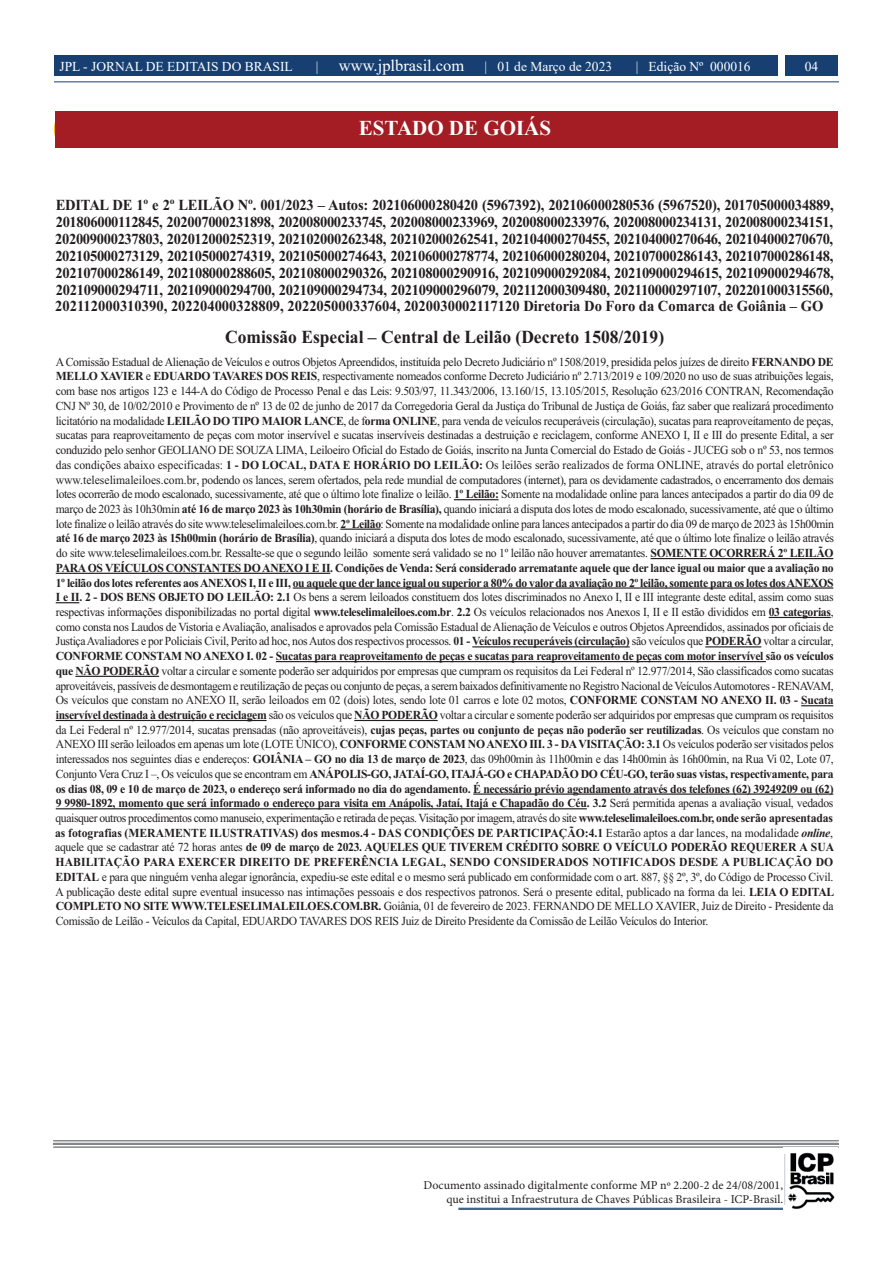
<style>
.page{position:relative;width:893px;height:1263px;background:#fff}
.page>*{position:absolute;margin:0;border:0;box-sizing:border-box;transform-origin:0 0}
.t1{font:700 21px "Times New Roman";color:#fff}
.t2{font:700 18.45px "Times New Roman";color:#231f20;scale:.95 1}
.t3{font:16.5px "Times New Roman";color:#fff}
.t4{font:700 15.3px/16.8px "Times New Roman";color:#231f20;text-align:justify;scale:.95 1}
.t5{font:13.5px "Times New Roman";color:#fff}
.t6{font:12.3px/14.7px "Times New Roman";letter-spacing:-.025em;color:#231f20;text-align:justify;scale:.95 1}
.t7{font:12px/14.4px "Minion Pro";color:#231f20;text-align:right}
.s1{font-size:13.5px}
.s2{font-weight:700}
.s3{font-weight:700;font-style:italic}
</style>
<div class="page">
<hr style="left:458px;top:1208px;width:380px;height:1px;background:#173f72">
<hr style="left:53px;top:1140px;width:785px;height:1px;background:#848689">
<hr style="left:53px;top:1143px;width:785px;height:2px;background:#848689">
<hr style="left:53px;top:1146px;width:785px;height:2px;background:#848689">
<div style="left:785px;top:55px;width:53px;height:21px;background:#173f72"></div>
<div style="left:54px;top:55px;width:723px;height:21px;background:#173f72"></div>
<hr style="left:54px;top:81px;width:785px;height:1px;background:#173f72">
<hr style="left:54px;top:1140px;width:785px;height:1px;background:#848689">
<hr style="left:54px;top:1143px;width:785px;height:2px;background:#848689">
<hr style="left:54px;top:1146px;width:785px;height:2px;background:#848689">
<div style="left:55px;top:112px;width:783px;height:36px;background:#a41d24"></div>
<hr style="left:454px;top:499px;width:44px;height:1px;background:#231f20">
<hr style="left:340px;top:529px;width:41px;height:1px;background:#231f20">
<hr style="left:651px;top:558px;width:182px;height:1px;background:#231f20">
<hr style="left:56px;top:573px;width:274px;height:1px;background:#231f20">
<hr style="left:293px;top:587px;width:540px;height:2px;background:#231f20">
<svg style="left:56px;top:602px;width:23px;height:1px"></svg>
<hr style="left:769px;top:617px;width:62px;height:1px;background:#231f20">
<hr style="left:472px;top:646px;width:158px;height:1px;background:#231f20">
<hr style="left:705px;top:646px;width:56px;height:1px;background:#231f20">
<hr style="left:276px;top:661px;width:490px;height:1px;background:#231f20">
<hr style="left:75px;top:676px;width:84px;height:1px;background:#231f20">
<hr style="left:801px;top:705px;width:32px;height:1px;background:#231f20">
<hr style="left:56px;top:720px;width:211px;height:1px;background:#231f20">
<hr style="left:354px;top:720px;width:84px;height:1px;background:#231f20">
<hr style="left:473px;top:793px;width:360px;height:2px;background:#231f20">
<hr style="left:56px;top:808px;width:531px;height:1px;background:#231f20">
<hr style="left:458px;top:1209px;width:380px;height:1px;background:#173f72">
<img style="left:783px;top:1152px;width:55px;height:58px">
<hr style="left:784px;top:1154px;width:1px;height:51px;background:#c7c7d9">
<p class="t5" style="left:59px;top:57px;width:235px">JPL - JORNAL DE EDITAIS DO BRASIL</p>
<h3 class="t3" style="left:316px;top:54px;width:150px"><span class="s1">|</span> www.jplbrasil.com</h3>
<p class="t5" style="left:485px;top:57px;width:129px">| 01 de Março de 2023</p>
<p class="t5" style="left:636px;top:57px;width:116px">| Edição Nº 000016</p>
<p class="t5" style="left:805px;top:57px;width:15px">04</p>
<h1 class="t1" style="left:359px;top:113px;width:194px">ESTADO DE GOIÁS</h1>
<h1 class="t1" style="left:361px;top:114px;width:172px">CLASSIFICADOS</h1>
<p class="t4" style="left:55px;top:196px;width:821px">EDITAL DE 1º e 2º LEILÃO Nº. 001/2023 – Autos: 202106000280420 (5967392), 202106000280536 (5967520), 201705000034889, 201806000112845, 202007000231898, 202008000233745, 202008000233969, 202008000233976, 202008000234131, 202008000234151, 202009000237803, 202012000252319, 202102000262348, 202102000262541, 202104000270455, 202104000270646, 202104000270670, 202105000273129, 202105000274319, 202105000274643, 202106000278774, 202106000280204, 202107000286143, 202107000286148, 202107000286149, 202108000288605, 202108000290326, 202108000290916, 202109000292084, 202109000294615, 202109000294678, 202109000294711, 202109000294700, 202109000294734, 202109000296079, 202112000309480, 202110000297107, 202201000315560, 202112000310390, 202204000328809, 202205000337604, 2020030002117120 Diretoria Do Foro da Comarca de Goiânia – GO</p>
<h2 class="t2" style="left:225px;top:324px;width:464px">Comissão Especial – Central de Leilão (Decreto 1508/2019)</h2>
<p class="t6" style="left:55px;top:354px;width:822px">A Comissão Estadual de Alienação de Veículos e outros Objetos Apreendidos, instituída pelo Decreto Judiciário nº 1508/2019, presidida pelos juízes de direito <span class="s2">FERNANDO DE MELLO XAVIER</span> e <span class="s2">EDUARDO TAVARES DOS REIS</span>, respectivamente nomeados conforme Decreto Judiciário nº 2.713/2019 e 109/2020 no uso de suas atribuições legais, com base nos artigos 123 e 144-A do Código de Processo Penal e das Leis: 9.503/97, 11.343/2006, 13.160/15, 13.105/2015, Resolução 623/2016 CONTRAN, Recomendação CNJ Nº 30, de 10/02/2010 e Provimento de nº 13 de 02 de junho de 2017 da Corregedoria Geral da Justiça do Tribunal de Justiça de Goiás, faz saber que realizará procedimento licitatório na modalidade <span class="s2">LEILÃO DO TIPO MAIOR LANCE</span>, de f<span class="s2">orma ONLINE</span>, para venda de veículos recuperáveis (circulação), sucatas para reaproveitamento de peças, sucatas para reaproveitamento de peças com motor inservível e sucatas inservíveis destinadas a destruição e reciclagem, conforme ANEXO I, II e III do presente Edital, a ser conduzido pelo senhor GEOLIANO DE SOUZA LIMA, Leiloeiro Oficial do Estado de Goiás, inscrito na Junta Comercial do Estado de Goiás - JUCEG sob o nº 53, nos termos das condições abaixo especificadas: <span class="s2">1 - DO LOCAL, DATA E HORÁRIO DO LEILÃO:</span> Os leilões serão realizados de forma ONLINE, através do portal eletrônico www.teleselimaleiloes.com.br, podendo os lances, serem ofertados, pela rede mundial de computadores (internet), para os devidamente cadastrados, o encerramento dos demais lotes ocorrerão de modo escalonado, sucessivamente, até que o último lote finalize o leilão. <span class="s2">1º Leilão:</span> Somente na modalidade online para lances antecipados a partir do dia 09 de março de 2023 às 10h30min <span class="s2">até 16 de março 2023 às 10h30min (horário de Brasília),</span> quando iniciará a disputa dos lotes de modo escalonado, sucessivamente, até que o último lote finalize o leilão através do site www.teleselimaleiloes.com.br. <span class="s2">2º Leilão</span>: Somente na modalidade online para lances antecipados a partir do dia 09 de março de 2023 às 15h00min <span class="s2">até 16 de março 2023 às 15h00min (horário de Brasília)</span>, quando iniciará a disputa dos lotes de modo escalonado, sucessivamente, até que o último lote finalize o leilão através do site www.teleselimaleiloes.com.br. Ressalte-se que o segundo leilão somente será validado se no 1º leilão não houver arrematantes. <span class="s2">SOMENTE OCORRERÁ 2º LEILÃO PARAOS VEÍCULOS CONSTANTES DOANEXO I E II. Condições de Venda: Será considerado arrematante aquele que der lance igual ou maior que a avaliação no 1º leilão dos lotes referentes aosANEXOS I, II e III, ou aquele que der lance igual ou superior a 80% do valor da avaliação no 2º leilão, somente para os lotes dosANEXOS I e II. 2 - DOS BENS OBJETO DO LEILÃO: 2.1</span> Os bens a serem leiloados constituem dos lotes discriminados no Anexo I, II e III integrante deste edital, assim como suas respectivas informações disponibilizadas no portal digital <span class="s2">www.teleselimaleiloes.com.br</span>. <span class="s2">2.2</span> Os veículos relacionados nos Anexos I, II e II estão divididos em <span class="s2">03 categorias</span>, como consta nos Laudos de Vistoria eAvaliação, analisados e aprovados pela Comissão Estadual deAlienação de Veículos e outros ObjetosApreendidos, assinados por oficiais de JustiçaAvaliadores e por Policiais Civil, Perito ad hoc, nosAutos dos respectivos processos. <span class="s2">01 - Veículos recuperáveis (circulação)</span> são veículos que <span class="s2">PODERÃO</span> voltar a circular, <span class="s2">CONFORME CONSTAM NO ANEXO I. 02 - Sucatas para reaproveitamento de peças e sucatas para reaproveitamento de peças com motor inservível são os veículos que NÃO PODERÃO</span> voltar a circular e somente poderão ser adquiridos por empresas que cumpram os requisitos da Lei Federal nº 12.977/2014, São classificados como sucatas aproveitáveis, passíveis de desmontagem e reutilização de peças ou conjunto de peças, a serem baixados definitivamente no Registro Nacional de VeículosAutomotores - RENAVAM, Os veículos que constam no ANEXO II, serão leiloados em 02 (dois) lotes, sendo lote 01 carros e lote 02 motos, <span class="s2">CONFORME CONSTAM NO ANEXO II. 03 - Sucata inservível destinada à destruição e reciclagem</span> são os veículos que <span class="s2">NÃO PODERÃO</span> voltar a circular e somente poderão ser adquiridos por empresas que cumpram os requisitos da Lei Federal nº 12.977/2014, sucatas prensadas (não aproveitáveis), <span class="s2">cujas peças, partes ou conjunto de peças não poderão ser reutilizadas</span>. Os veículos que constam no ANEXO III serão leiloados em apenas um lote (LOTE ÙNICO), <span class="s2">CONFORME CONSTAM NOANEXO III. 3 - DAVISITAÇÃO: 3.1</span> Os veículos poderão ser visitados pelos interessados nos seguintes dias e endereços: <span class="s2">GOIÂNIA – GO no dia 13 de março de 2023</span>, das 09h00min às 11h00min e das 14h00min às 16h00min, na Rua Vi 02, Lote 07, Conjunto Vera Cruz I –, Os veículos que se encontram em <span class="s2">ANÁPOLIS-GO, JATAÍ-GO, ITAJÁ-GO e CHAPADÃO DO CÉU-GO, terão suas vistas, respectivamente, para os dias 08, 09 e 10 de março de 2023, o endereço será informado no dia do agendamento. É necessário prévio agendamento através dos telefones (62) 39249209 ou (62)<br>9 9980-1892, momento que será informado o endereço para visita em Anápolis, Jataí, Itajá e Chapadão do Céu. 3.2</span> Será permitida apenas a avaliação visual, vedados quaisquer outros procedimentos como manuseio, experimentação e retirada de peças. Visitação por imagem, através do site <span class="s2">www.teleselimaleiloes.com.br, onde serão apresentadas as fotografias (MERAMENTE ILUSTRATIVAS) dos mesmos.4 - DAS CONDIÇÕES DE PARTICIPAÇÃO:4.1</span> Estarão aptos a dar lances, na modalidade <span class="s3">online</span>, aquele que se cadastrar até 72 horas antes <span class="s2">de 09 de março de 2023. AQUELES QUE TIVEREM CRÉDITO SOBRE O VEÍCULO PODERÃO REQUERER A SUA HABILITAÇÃO PARA EXERCER DIREITO DE PREFERÊNCIA LEGAL, SENDO CONSIDERADOS NOTIFICADOS DESDE A PUBLICAÇÃO DO EDITAL</span> e para que ninguém venha alegar ignorância, expediu-se este edital e o mesmo será publicado em conformidade com o art. 887, §§ 2º, 3º, do Código de Processo Civil.<br>A publicação deste edital supre eventual insucesso nas intimações pessoais e dos respectivos patronos. Será o presente edital, publicado na forma da lei. <span class="s2">LEIA O EDITAL COMPLETO NO SITE WWW.TELESELIMALEILOES.COM.BR.</span> Goiânia, 01 de fevereiro de 2023. FERNANDO DE MELLO XAVIER, Juiz de Direito - Presidente da Comissão de Leilão - Veículos da Capital, EDUARDO TAVARES DOS REIS Juiz de Direito Presidente da Comissão de Leilão Veículos do Interior.</p>
<p class="t7" style="left:423px;top:1177px;width:361px">Documento assinado digitalmente conforme MP nº 2.200-2 de 24/08/2001, que institui a Infraestrutura de Chaves Públicas Brasileira - ICP-Brasil.</p>
</div>
